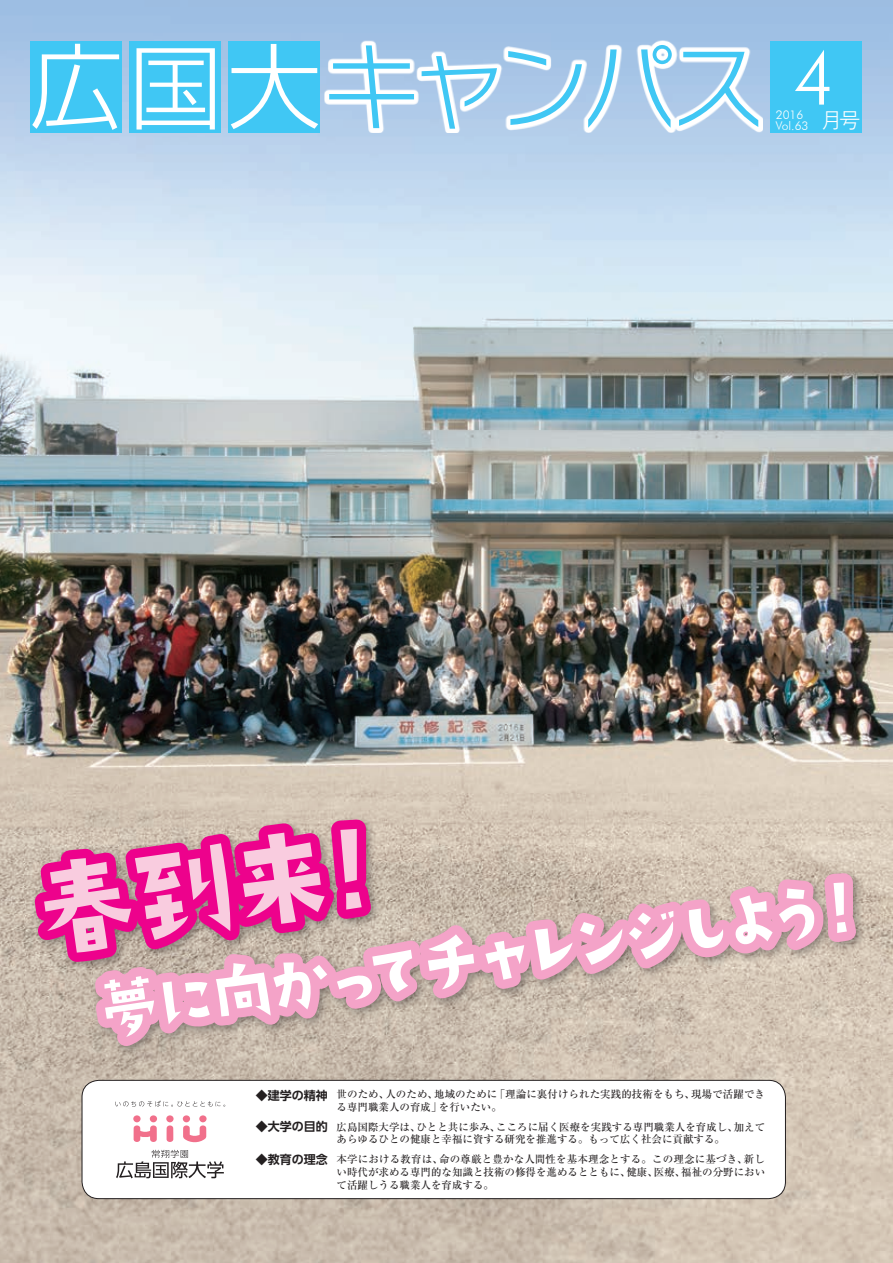
<style>
.page{position:relative;width:893px;height:1263px;background:#fff}
.page>*{position:absolute;margin:0;border:0;box-sizing:border-box;transform-origin:0 0}
.本文{font:116.25px "DS kirigirisu";color:#f9ccdf}
.本文-2{font:300 75px "Futura BT";color:#fff}
.本文-3{font:72.9px "DS kirigirisu";color:#fff}
.本文-4{font:300 21px "Gothic MB101 Pro";color:#fff}
.本文-5{font:700 12px "UD Shin Go Pro De";color:#231f20}
.本文-6{font:300 12px "Futura BT";color:#fff}
.本文-7{font:500 10.5px/12.8px "Ryumin Pro";color:#231f20}
</style>
<div class="page">
<img style="left:0;top:0;width:893px;height:1263px">
<div style="left:30px;top:42px;width:92px;height:91px;background:#40c7f4"></div>
<div style="left:129px;top:42px;width:92px;height:91px;background:#40c7f4"></div>
<div style="left:229px;top:42px;width:91px;height:91px;background:#40c7f4"></div>
<svg style="left:325px;top:40px;width:438px;height:93px;background:#b6ceea"></svg>
<svg style="left:329px;top:45px;width:85px;height:83px"></svg>
<svg style="left:422px;top:56px;width:75px;height:73px"></svg>
<svg style="left:508px;top:51px;width:74px;height:74px"></svg>
<svg style="left:588px;top:45px;width:84px;height:83px"></svg>
<svg style="left:679px;top:52px;width:79px;height:75px"></svg>
<div style="left:770px;top:42px;width:91px;height:91px;background:#40c7f4"></div>
<svg style="left:32px;top:44px;width:87px;height:86px"></svg>
<svg style="left:137px;top:48px;width:78px;height:82px"></svg>
<svg style="left:231px;top:44px;width:87px;height:85px"></svg>
<div style="left:82px;top:1080px;width:703px;height:118px;background:#fff;border-radius:17px"></div>
<div style="left:82px;top:1080px;width:704px;height:119px;border:1px solid #231f20;border-radius:17px"></div>
<svg style="left:115px;top:1100px;width:110px;height:6px"></svg>
<svg style="left:134px;top:1125px;width:23px;height:17px"></svg>
<div style="left:133px;top:1115px;width:8px;height:7px;background:#f1708b;border-radius:50%"></div>
<div style="left:150px;top:1115px;width:7px;height:7px;background:#f1708b;border-radius:50%"></div>
<div style="left:166px;top:1115px;width:8px;height:7px;background:#f1708b;border-radius:50%"></div>
<div style="left:183px;top:1115px;width:7px;height:7px;background:#f1708b;border-radius:50%"></div>
<div style="left:199px;top:1115px;width:8px;height:7px;background:#f1708b;border-radius:50%"></div>
<svg style="left:183px;top:1125px;width:23px;height:18px"></svg>
<svg style="left:167px;top:1125px;width:6px;height:17px"></svg>
<svg style="left:116px;top:1150px;width:108px;height:28px"></svg>
<svg style="left:0;top:749px;width:869px;height:325px;background:#d5a8af"></svg>
<p class="本文-2" style="left:793px;top:32px;width:45px">4</p>
<p class="本文-6" style="left:776px;top:118px;width:34px">Vol.63</p>
<p class="本文-6" style="left:776px;top:108px;width:29px">2016</p>
<p class="本文-4" style="left:821px;top:103px;width:41px">月号</p>
<p class="本文" style="left:19px;top:849px;width:385px;rotate:-8deg">春到来！</p>
<p class="本文-3" style="left:88px;top:972px;width:791px;rotate:-8deg">夢に向かってチャレンジしよう！</p>
<p class="本文-5" style="left:256px;top:1085px;width:73px">◆建学の精神</p>
<p class="本文-5" style="left:256px;top:1117px;width:73px">◆大学の目的</p>
<p class="本文-5" style="left:256px;top:1150px;width:73px">◆教育の理念</p>
<p class="本文-7" style="left:337px;top:1087px;width:430px">世のため、人のため、地域のために「理論に裏付けられた実践的技術をもち、現場で活躍できる専門職業人の育成」を行いたい。</p>
<p class="本文-7" style="left:337px;top:1120px;width:430px">広島国際大学は、ひとと共に歩み、こころに届く医療を実践する専門職業人を育成し、加えてあらゆるひとの健康と幸福に資する研究を推進する。もって広く社会に貢献する。</p>
<p class="本文-7" style="left:337px;top:1152px;width:430px;text-align:justify">本学における教育は、命の尊厳と豊かな人間性を基本理念とする。この理念に基づき、新しい時代が求める専門的な知識と技術の修得を進めるとともに、健康、医療、福祉の分野において活躍しうる職業人を育成する。</p>
</div>
